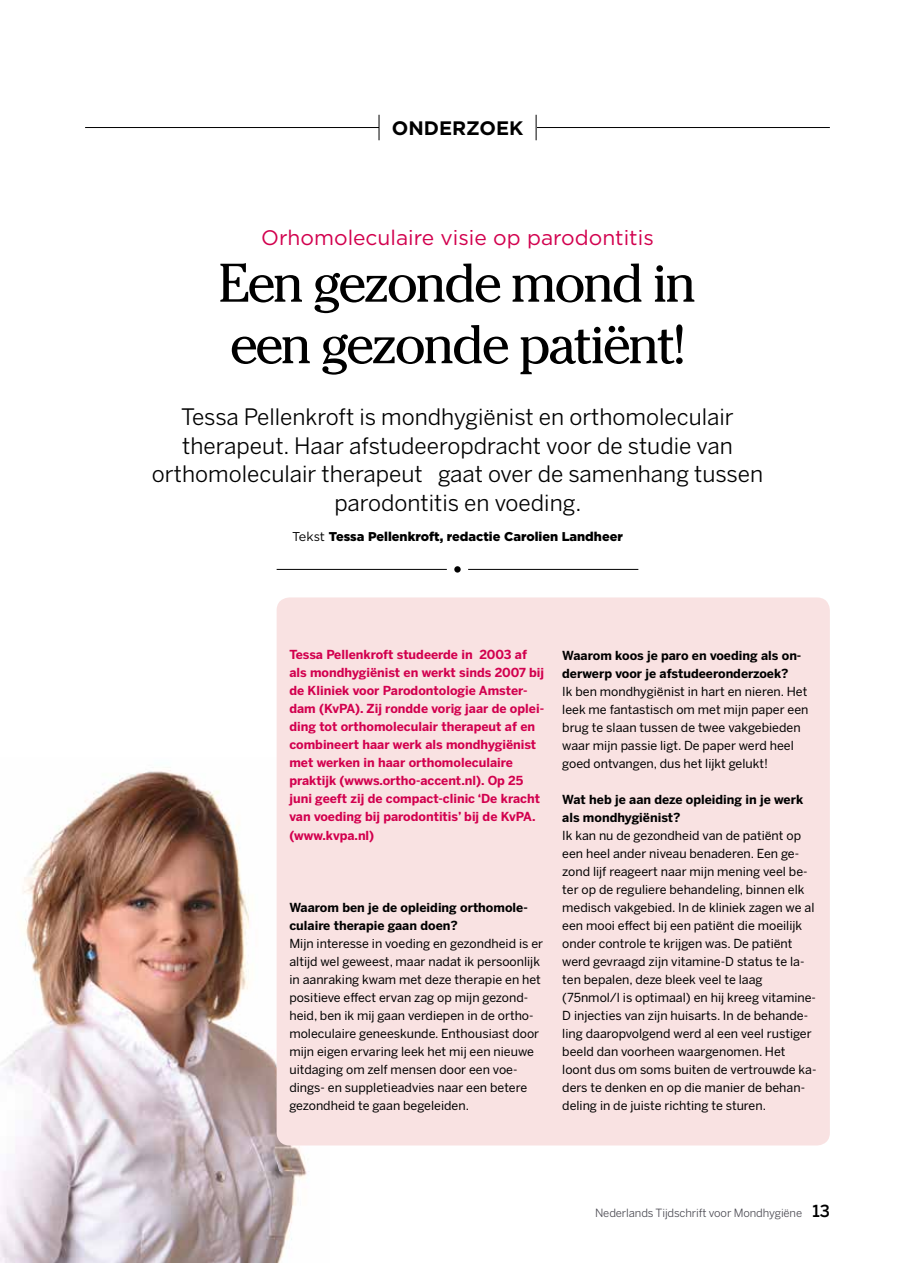
<style>
.page{position:relative;width:915px;height:1263px;background:#fff}
.page>*{position:absolute;margin:0;border:0;box-sizing:border-box;transform-origin:0 0}
.t1{font:54px/61.5px "Cheltenham Std";letter-spacing:-.05em;color:#000}
.t2{font:22.5px/28.5px "Benton Sans";color:#000;text-align:center}
.t3{font:21px "Gotham";color:#d2004e}
.t4{font:700 19.5px "Gotham";color:#000}
.t5{font:900 12.75px "Gotham";color:#000}
.t6{font:12.3px/18px "Benton Sans";color:#000}
.t7{font:700 12.3px/18px "Benton Sans";color:#d2004e}
.t8{font:700 12.3px/18px "Benton Sans";color:#000}
.t9{font:11.25px "Benton Sans";letter-spacing:-.01em;color:#4c4b53}
.s1{font-weight:400}
.s2{font-weight:500;font-size:16.5px;color:#000}
</style>
<div class="page">
<hr style="left:85px;top:127px;width:744px;height:1px;background:#000">
<div style="left:378px;top:115px;width:158px;height:25px;background:#fff"></div>
<svg style="left:378px;top:115px;width:1px;height:25px"></svg>
<svg style="left:535px;top:115px;width:1px;height:25px"></svg>
<hr style="left:276px;top:569px;width:170px;height:1px;background:#000">
<hr style="left:468px;top:569px;width:170px;height:1px;background:#000">
<div style="left:454px;top:566px;width:6px;height:7px;background:#000;border-radius:50%"></div>
<img style="left:0;top:770px;width:330px;height:493px">
<div style="left:276px;top:597px;width:553px;height:548px;background:#f9e2e2;border-radius:13px"></div>
<h3 class="t4" style="left:391px;top:116px;width:133px">ONDERZOEK</h3>
<h3 class="t3" style="left:261px;top:226px;width:394px">Orhomoleculaire visie op parodontitis</h3>
<h1 class="t1" style="left:218px;top:253px;width:479px">Een gezonde mond in een gezonde patiënt!</h1>
<h2 class="t2" style="left:152px;top:402px;width:612px">Tessa Pellenkroft is mondhygiënist en orthomoleculair therapeut. Haar afstudeeropdracht voor de studie van orthomoleculair therapeut gaat over de samenhang tussen parodontitis en voeding.</h2>
<p class="t5" style="left:292px;top:529px;width:332px"><span class="s1">Tekst</span> Tessa Pellenkroft, redactie Carolien Landheer</p>
<p class="t7" style="left:289px;top:646px;width:256px">Tessa Pellenkroft studeerde in 2003 af als mondhygiënist en werkt sinds 2007 bij de Kliniek voor Parodontologie Amster&shy;dam (KvPA). Zij rondde vorig jaar de oplei&shy;ding tot orthomoleculair therapeut af en combineert haar werk als mondhygiënist met werken in haar orthomoleculaire praktijk (wwws.ortho-accent.nl). Op 25 juni geeft zij de compact-clinic ‘De kracht van voeding bij parodontitis’ bij de KvPA. (www.kvpa.nl)</p>
<p class="t8" style="left:289px;top:898px;width:239px">Waarom ben je de opleiding orthomole&shy;culaire therapie gaan doen?</p>
<p class="t6" style="left:289px;top:934px;width:255px">Mijn interesse in voeding en gezondheid is er altijd wel geweest, maar nadat ik persoonlijk in aanraking kwam met deze therapie en het positieve effect ervan zag op mijn gezond&shy;heid, ben ik mij gaan verdiepen in de ortho&shy;moleculaire geneeskunde. Enthousiast door mijn eigen ervaring leek het mij een nieuwe uitdaging om zelf mensen door een voe&shy;dings- en suppletieadvies naar een betere gezondheid te gaan begeleiden.</p>
<p class="t8" style="left:562px;top:646px;width:240px">Waarom koos je paro en voeding als on&shy;derwerp voor je afstudeeronderzoek?</p>
<p class="t6" style="left:562px;top:682px;width:248px">Ik ben mondhygiënist in hart en nieren. Het leek me fantastisch om met mijn paper een brug te slaan tussen de twee vakgebieden waar mijn passie ligt. De paper werd heel goed ontvangen, dus het lijkt gelukt!</p>
<p class="t8" style="left:562px;top:790px;width:242px">Wat heb je aan deze opleiding in je werk als mondhygiënist?</p>
<p class="t6" style="left:562px;top:826px;width:255px">Ik kan nu de gezondheid van de patiënt op een heel ander niveau benaderen. Een ge&shy;zond lijf reageert naar mijn mening veel be&shy;ter op de reguliere behandeling, binnen elk medisch vakgebied. In de kliniek zagen we al een mooi effect bij een patiënt die moeilijk onder controle te krijgen was. De patiënt werd gevraagd zijn vitamine-D status te la&shy;ten bepalen, deze bleek veel te laag (75nmol/l is optimaal) en hij kreeg vitamine-D injecties van zijn huisarts. In de behande&shy;ling daaropvolgend werd al een veel rustiger beeld dan voorheen waargenomen. Het loont dus om soms buiten de vertrouwde ka&shy;ders te denken en op die manier de behan&shy;deling in de juiste richting te sturen.</p>
<p class="t9" style="left:595px;top:1207px;width:236px">Nederlands Tijdschrift voor Mondhygiëne <span class="s2">13</span></p>
</div>
